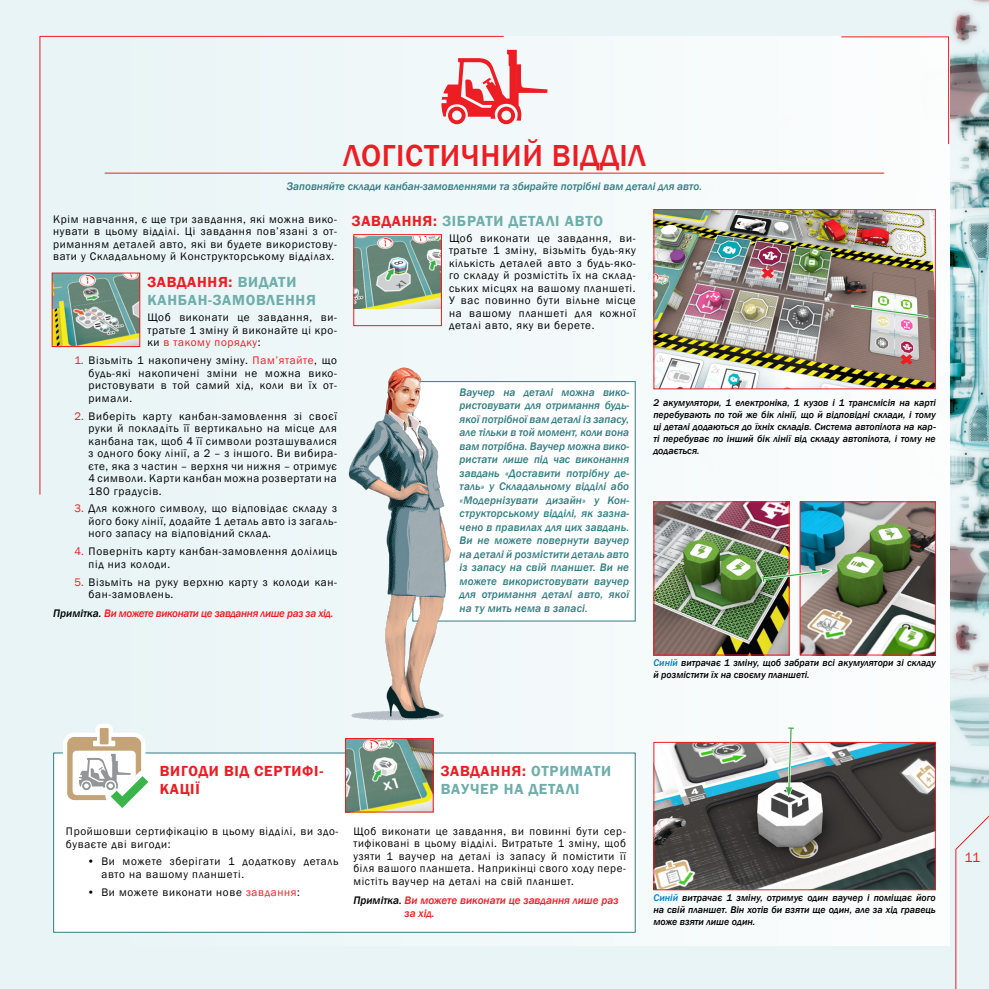
<style>
.page{position:relative;width:989px;height:989px;background:#fff}
.page>*{position:absolute;margin:0;border:0;box-sizing:border-box;transform-origin:0 0}
.t1{font:500 31.25px "Franklin Gothic";letter-spacing:.02em;color:#ed1d24}
.t2{font:600 15px/18px "Franklin Gothic";letter-spacing:.05em;color:#6faeab}
.t3{font:600 15px/18px "Franklin Gothic";letter-spacing:.05em;color:#ed1d24}
.t4{font:13.75px "Franklin Gothic";color:#ed1d24}
.t5{font:11.25px/12.5px "Franklin Gothic";letter-spacing:.06em;color:#000;text-align:justify}
.t6{font:italic 500 11.25px/13.5px "Franklin Gothic";color:#327e82;text-align:justify}
.t7{font:italic 500 11.25px "Franklin Gothic";letter-spacing:-.03em;color:#ed1d24}
.t8{font:italic 500 11.25px/13.5px "Franklin Gothic";color:#ed1d24}
.t9{font:italic 500 10px/12px "Franklin Gothic";color:#000;text-align:justify}
.s1{color:#ed1d24}
.s2{color:#000}
.s3{color:#0081c8}
</style>
<div class="page">
<img style="left:0;top:0;width:989px;height:989px">
<div style="left:40px;top:36px;width:909px;height:909px;background:linear-gradient(to right,#e5f2f4,#fbfbfb)"></div>
<div style="left:39px;top:35px;width:465px;height:460px;background:#ecf6f7"></div>
<svg style="left:841px;top:36px;width:108px;height:109px"></svg>
<svg style="left:955px;top:786px;width:34px;height:203px;background:#e7edef"></svg>
<div style="left:412px;top:381px;width:223px;height:240px;background:#fff"></div>
<div style="left:53px;top:752px;width:582px;height:180px;background:#fff"></div>
<img style="left:355px;top:236px;width:85px;height:72px">
<div style="left:353px;top:234px;width:89px;height:92px;border:1px solid #ed1d24"></div>
<img style="left:54px;top:274px;width:84px;height:71px">
<div style="left:52px;top:272px;width:88px;height:75px;border:1px solid #ed1d24"></div>
<img style="left:347px;top:740px;width:85px;height:70px">
<div style="left:345px;top:738px;width:89px;height:74px;border:1px solid #ed1d24"></div>
<img style="left:655px;top:211px;width:278px;height:176px">
<div style="left:653px;top:209px;width:282px;height:180px;border:1px solid #ed1d24"></div>
<img style="left:655px;top:503px;width:132px;height:150px">
<div style="left:653px;top:501px;width:136px;height:154px;border:1px solid #ed1d24"></div>
<img style="left:801px;top:503px;width:132px;height:150px">
<img style="left:655px;top:744px;width:278px;height:144px">
<div style="left:653px;top:742px;width:282px;height:148px;border:1px solid #ed1d24"></div>
<hr style="left:105px;top:173px;width:779px;height:1px;background:#ed1d24">
<svg style="left:441px;top:50px;width:106px;height:74px"></svg>
<svg style="left:848px;top:303px;width:82px;height:16px"></svg>
<svg style="left:760px;top:567px;width:72px;height:18px"></svg>
<svg style="left:784px;top:727px;width:11px;height:71px"></svg>
<img style="left:347px;top:359px;width:112px;height:362px">
<svg style="left:63px;top:723px;width:90px;height:85px"></svg>
<svg style="left:900px;top:354px;width:12px;height:11px"></svg>
<svg style="left:761px;top:268px;width:12px;height:10px"></svg>
<h1 class="t1" style="left:343px;top:136px;width:303px">ЛОГІСТИЧНИЙ ВІДДІЛ</h1>
<p class="t6" style="left:287px;top:179px;width:417px">Заповняйте склади канбан-замовленнями та збирайте потрібні вам деталі для авто.</p>
<p class="t5" style="left:53px;top:213px;width:285px">Крім навчання, є ще три завдання, які можна вико&shy;нувати в цьому відділі. Ці завдання пов’язані з от&shy;риманням деталей авто, які ви будете використову&shy;вати у Складальному й Конструкторському відділах.</p>
<h2 class="t2" style="left:147px;top:273px;width:170px"><span class="s1">ЗАВДАННЯ:</span> ВИДАТИ<br>КАНБАН-ЗАМОВЛЕННЯ</h2>
<p class="t5" style="left:147px;top:311px;width:191px">Щоб виконати це завдання, ви&shy;тратьте 1 зміну й виконайте ці кро&shy;ки <span class="s1">в такому порядку</span>:</p>
<p class="t5" style="left:89px;top:354px;width:250px;text-indent:-14px"><span class="s1">1.</span> Візьміть 1 накопичену зміну. <span class="s1">Пам’ятайте</span>, що будь-які накопичені зміни не можна вико&shy;ристовувати в той самий хід, коли ви їх от&shy;римали.</p>
<p class="t5" style="left:89px;top:410px;width:250px;text-indent:-14px"><span class="s1">2.</span> Виберіть карту канбан-замовлення зі своєї руки й покладіть її вертикально на місце для канбана так, щоб 4 її символи розташувалися з одного боку лінії, а 2 – з іншого. Ви вибира&shy;єте, яка з частин – верхня чи нижня – отримує 4 символи. Карти канбан можна розвертати на 180 градусів.</p>
<p class="t5" style="left:89px;top:502px;width:250px;text-indent:-14px"><span class="s1">3.</span> Для кожного символу, що відповідає складу з його боку лінії, додайте 1 деталь авто із загаль&shy;ного запасу на відповідний склад.</p>
<p class="t5" style="left:89px;top:545px;width:250px;text-indent:-14px"><span class="s1">4.</span> Поверніть карту канбан-замовлення долілиць під низ колоди.</p>
<p class="t5" style="left:89px;top:576px;width:250px;text-indent:-14px"><span class="s1">5.</span> Візьміть на руку верхню карту з колоди кан&shy;бан-замовлень.</p>
<p class="t7" style="left:53px;top:606px;width:282px"><span class="s2">Примітка.</span> Ви можете виконати це завдання лише раз за хід.</p>
<h2 class="t2" style="left:352px;top:212px;width:253px"><span class="s1">ЗАВДАННЯ:</span> ЗІБРАТИ ДЕТАЛІ АВТО</h2>
<p class="t5" style="left:449px;top:232px;width:188px">Щоб виконати це завдання, ви&shy;тратьте 1 зміну, візьміть будь-яку кількість деталей авто з будь-яко&shy;го складу й розмістіть їх на склад&shy;ських місцях на вашому планшеті.<br>У вас повинно бути вільне місце на вашому планшеті для кожної деталі авто, яку ви берете.</p>
<p class="t6" style="left:459px;top:385px;width:171px">Ваучер на деталі можна вико&shy;ристовувати для отримання будь&shy;якої потрібної вам деталі із запасу, але тільки в той момент, коли вона вам потрібна. Ваучер можна вико&shy;ристати лише під час виконання завдань «Доставити потрібну де&shy;таль» у Складальному відділі або «Модернізувати дизайн» у Кон&shy;структорському відділі, як зазна&shy;чено в правилах для цих завдань.<br>Ви не можете повернути ваучер на деталі й розмістити деталь авто із запасу на свій планшет. Ви не можете використовувати ваучер для отримання деталі авто, якої на ту мить нема в запасі.</p>
<p class="t9" style="left:653px;top:396px;width:284px">2 акумулятори, 1 електроніка, 1 кузов і 1 трансмісія на карті перебувають по той же бік лінії, що й відповідні склади, і тому ці деталі додаються до їхніх складів. Система автопілота на кар&shy;ті перебуває по інший бік лінії від складу автопілота, і тому не додається.</p>
<p class="t9" style="left:653px;top:657px;width:284px"><span class="s3">Синій</span> витрачає 1 зміну, щоб забрати всі акумулятори зі складу й розмістити їх на своєму планшеті.</p>
<h2 class="t3" style="left:160px;top:762px;width:165px">ВИГОДИ ВІД СЕРТИФІ-<br>КАЦІЇ</h2>
<p class="t5" style="left:66px;top:825px;width:274px">Пройшовши сертифікацію в цьому відділі, ви здо&shy;буваєте дві вигоди:</p>
<p class="t5" style="left:101px;top:855px;width:238px;text-indent:-14px">• Ви можете зберігати 1 додаткову деталь авто на вашому планшеті.</p>
<p class="t5" style="left:87px;top:886px;width:214px">• Ви можете виконати нове <span class="s1">завдання</span>:</p>
<h2 class="t2" style="left:441px;top:762px;width:172px"><span class="s1">ЗАВДАННЯ:</span> ОТРИМАТИ<br>ВАУЧЕР НА ДЕТАЛІ</h2>
<p class="t5" style="left:353px;top:825px;width:274px">Щоб виконати це завдання, ви повинні бути сер&shy;тифіковані в цьому відділі. Витратьте 1 зміну, щоб узяти 1 ваучер на деталі із запасу й помістити її біля вашого планшета. Наприкінці свого ходу пере&shy;містіть ваучер на деталі на свій планшет.</p>
<p class="t8" style="left:404px;top:893px;width:215px;text-indent:-51px"><span class="s2">Примітка.</span> Ви можете виконати це завдання лише раз за хід.</p>
<p class="t9" style="left:653px;top:891px;width:284px"><span class="s3">Синій</span> витрачає 1 зміну, отримує один ваучер і поміщає його на свій планшет. Він хотів би взяти ще один, але за хід гравець може взяти лише один.</p>
<p class="t4" style="left:964px;top:849px;width:17px">11</p>
</div>
